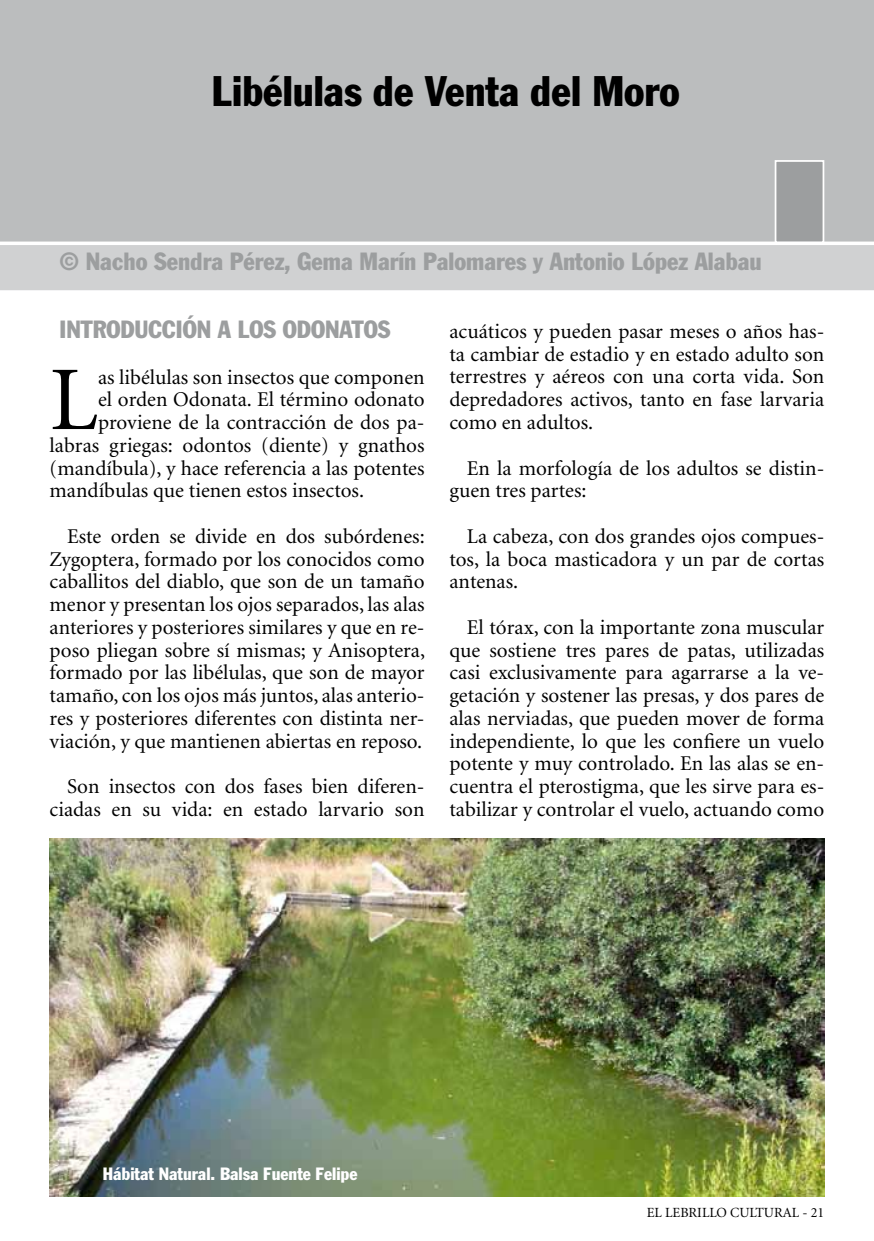
<style>
.page{position:relative;width:874px;height:1241px;background:#fff}
.page>*{position:absolute;margin:0;border:0;box-sizing:border-box;transform-origin:0 0}
.t1{font:91px "Minion";color:#000}
.t2{font:condensed 42px "Franklin Gothic";color:#000}
.t3{font:condensed 24.5px "Franklin Gothic";color:#9c9e9f}
.t4{font:21px/22.8px "Minion";color:#000;text-align:justify}
.t5{font:condensed 17.5px "Franklin Gothic";color:#fff}
.t6{font:14px "Minion";color:#000}
</style>
<div class="page">
<div style="left:0;top:0;width:873px;height:242px;background:#bbbdbe"></div>
<svg style="left:0;top:241px;width:873px;height:50px"></svg>
<div style="left:774px;top:160px;width:49px;height:83px;background:#9c9e9f;border:2px solid #fff"></div>
<img style="left:50px;top:838px;width:773px;height:358px">
<h2 class="t2" style="left:212px;top:66px;width:469px">Libélulas de Venta del Moro</h2>
<p class="t3" style="left:60px;top:246px;width:703px">© Nacho Sendra Pérez, Gema Marín Palomares y Antonio López Alabau</p>
<p class="t3" style="left:60px;top:314px;width:332px">INTRODUCCIÓN A LOS ODONATOS</p>
<h1 class="t1" style="left:50px;top:355px;width:50px">L</h1>
<p class="t4" style="left:98px;top:366px;width:328px">as libélulas son insectos que componen</p>
<p class="t4" style="left:98px;top:389px;width:328px">el orden Odonata. El término odonato</p>
<p class="t4" style="left:98px;top:411px;width:328px">proviene de la contracción de dos pa-</p>
<p class="t4" style="left:50px;top:434px;width:376px">labras griegas: odontos (diente) y gnathos</p>
<p class="t4" style="left:50px;top:457px;width:376px">(mandíbula), y hace referencia a las potentes</p>
<p class="t4" style="left:50px;top:480px;width:316px">mandíbulas que tienen estos insectos.</p>
<p class="t4" style="left:50px;top:525px;width:377px;text-indent:17px">Este orden se divide en dos subórdenes:<br>Zygoptera, formado por los conocidos como caballitos del diablo, que son de un tamaño menor y presentan los ojos separados, las alas anteriores y posteriores similares y que en re&shy;poso pliegan sobre sí mismas; y Anisoptera, formado por las libélulas, que son de mayor tamaño, con los ojos más juntos, alas anterio&shy;res y posteriores diferentes con distinta ner&shy;viación, y que mantienen abiertas en reposo.</p>
<p class="t4" style="left:50px;top:775px;width:376px;text-align:right">Son insectos con dos fases bien diferen&shy;ciadas en su vida: en estado larvario son</p>
<p class="t4" style="left:449px;top:320px;width:376px">acuáticos y pueden pasar meses o años has&shy;ta cambiar de estadio y en estado adulto son terrestres y aéreos con una corta vida. Son depredadores activos, tanto en fase larvaria como en adultos.</p>
<p class="t4" style="left:449px;top:457px;width:376px;text-indent:17px">En la morfología de los adultos se distin&shy;guen tres partes:</p>
<p class="t4" style="left:449px;top:525px;width:376px;text-indent:17px">La cabeza, con dos grandes ojos compues&shy;tos, la boca masticadora y un par de cortas antenas.</p>
<p class="t4" style="left:449px;top:616px;width:376px;text-indent:17px">El tórax, con la importante zona muscular que sostiene tres pares de patas, utilizadas casi exclusivamente para agarrarse a la ve&shy;getación y sostener las presas, y dos pares de alas nerviadas, que pueden mover de forma independiente, lo que les confiere un vuelo potente y muy controlado. En las alas se en&shy;cuentra el pterostigma, que les sirve para es&shy;tabilizar y controlar el vuelo, actuando como</p>
<p class="t5" style="left:103px;top:1163px;width:256px">Hábitat Natural. Balsa Fuente Felipe</p>
<p class="t6" style="left:646px;top:1205px;width:179px">EL LEBRILLO CULTURAL - 21</p>
</div>
